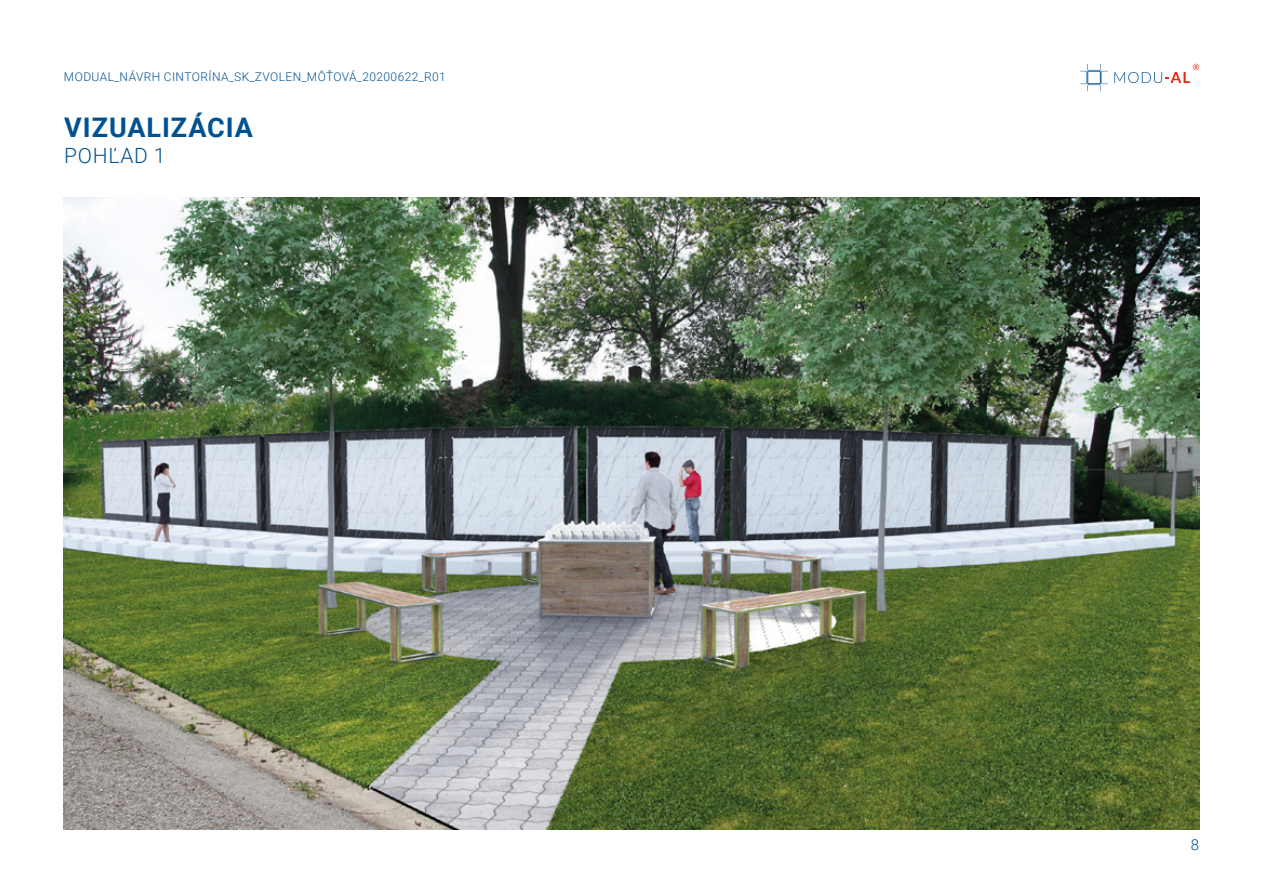
<style>
.page{position:relative;width:1263px;height:893px;background:#fff}
.page>*{position:absolute;margin:0;border:0;box-sizing:border-box;transform-origin:0 0}
.t1{font:700 27px "Roboto";letter-spacing:.035em;color:#005192}
.t2{font:300 21px "Roboto";letter-spacing:.035em;color:#005192}
.t3{font:300 15px "Roboto";color:#005192}
.t4{font:300 12px "Roboto";letter-spacing:.035em;color:#005192}
</style>
<div class="page">
<svg style="left:1114px;top:64px;width:85px;height:19px"></svg>
<svg style="left:1080px;top:64px;width:28px;height:27px"></svg>
<img style="left:64px;top:198px;width:1135px;height:631px">
<p class="t4" style="left:64px;top:68px;width:383px">MODUAL_NÁVRH CINTORÍNA_SK_ZVOLEN_MÔŤOVÁ_20200622_R01</p>
<p class="t1" style="left:64px;top:109px;width:190px">VIZUALIZÁCIA</p>
<p class="t2" style="left:64px;top:141px;width:103px">POHĽAD 1</p>
<p class="t3" style="left:1191px;top:834px;width:10px">8</p>
</div>
